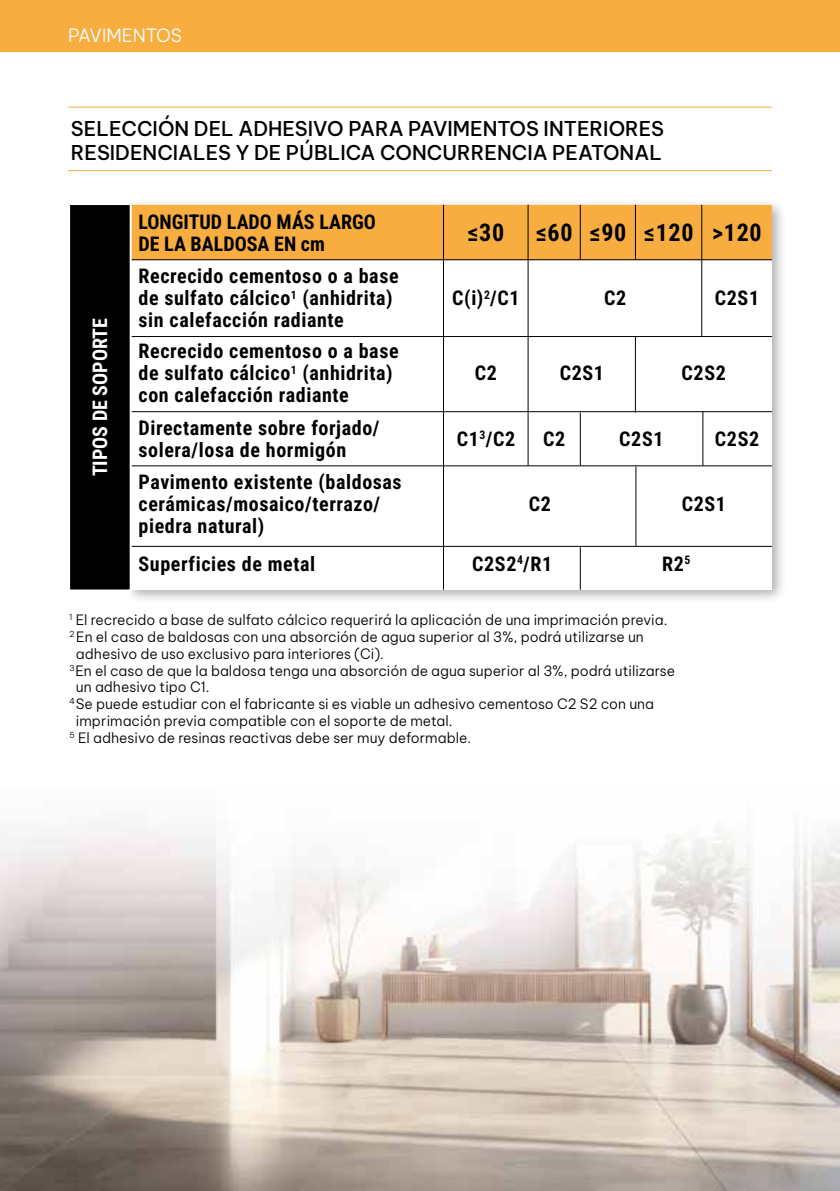
<style>
.page{position:relative;width:840px;height:1191px;background:#fff}
.page>*{position:absolute;margin:0;border:0;box-sizing:border-box;transform-origin:0 0}
.t1{font:700 24px "Roboto Condensed";letter-spacing:.03em;color:#000}
.t2{font:700 20px/22px "Roboto Condensed";letter-spacing:.03em;color:#000}
.t3{font:500 20px/24px "Be Vietnam Pro";color:#000}
.t4{font:700 20px/22px "Roboto Condensed";color:#000}
.t5{font:700 20px "Roboto Condensed";color:#fff}
.t6{font:300 18px "Be Vietnam Pro";color:#fff}
.t7{font:300 14px "Be Vietnam Pro";color:#000}
</style>
<div class="page">
<img style="left:0;top:828px;width:839px;height:363px">
<div style="left:124px;top:198px;width:662px;height:406px;background:#000;opacity:.32"></div>
<div style="left:130px;top:205px;width:641px;height:385px;background:#fff"></div>
<div style="left:132px;top:205px;width:639px;height:54px;background:#f8ad40"></div>
<hr style="left:130px;top:259px;width:641px;height:1px;background:#000">
<hr style="left:126px;top:336px;width:645px;height:1px;background:#000">
<hr style="left:129px;top:411px;width:642px;height:1px;background:#000">
<hr style="left:130px;top:465px;width:641px;height:1px;background:#000">
<hr style="left:128px;top:546px;width:643px;height:1px;background:#000">
<div style="left:69px;top:204px;width:62px;height:386px;background:#000"></div>
<div style="left:68px;top:203px;width:64px;height:388px;border:2px solid #fff"></div>
<hr style="left:443px;top:205px;width:1px;height:385px;background:#000">
<hr style="left:527px;top:205px;width:1px;height:261px;background:#000">
<hr style="left:701px;top:205px;width:1px;height:131px;background:#000">
<hr style="left:634px;top:337px;width:1px;height:75px;background:#000">
<hr style="left:579px;top:412px;width:1px;height:53px;background:#000">
<hr style="left:702px;top:412px;width:1px;height:53px;background:#000">
<hr style="left:635px;top:466px;width:1px;height:80px;background:#000">
<hr style="left:579px;top:547px;width:1px;height:43px;background:#000">
<hr style="left:579px;top:205px;width:1px;height:55px;background:#000">
<hr style="left:634px;top:205px;width:1px;height:55px;background:#000">
<hr style="left:68px;top:170px;width:703px;height:1px;background:#f8ad40">
<hr style="left:68px;top:107px;width:703px;height:1px;background:#f8ad40">
<div style="left:0;top:0;width:839px;height:51px;background:#f8ad40"></div>
<p class="t6" style="left:68px;top:21px;width:115px">PAVIMENTOS</p>
<h2 class="t3" style="left:71px;top:115px;width:594px">SELECCIÓN DEL ADHESIVO PARA PAVIMENTOS INTERIORES<br>RESIDENCIALES Y DE PÚBLICA CONCURRENCIA PEATONAL</h2>
<h2 class="t5" style="left:86px;top:476px;width:160px;rotate:-90deg">TIPOS DE SOPORTE</h2>
<h2 class="t4" style="left:138px;top:210px;width:239px">LONGITUD LADO MÁS LARGO<br>DE LA BALDOSA EN cm</h2>
<h2 class="t2" style="left:138px;top:264px;width:261px">Recrecido cementoso o a base de sulfato cálcico<sup>1</sup> (anhidrita) sin calefacción radiante</h2>
<h2 class="t2" style="left:138px;top:339px;width:261px">Recrecido cementoso o a base de sulfato cálcico<sup>1</sup> (anhidrita) con calefacción radiante</h2>
<h1 class="t1" style="left:467px;top:216px;width:38px">≤30</h1>
<h1 class="t1" style="left:535px;top:216px;width:227px">≤60 ≤90 ≤120 &gt;120</h1>
<h2 class="t2" style="left:452px;top:286px;width:69px">C(i)<sup>2</sup>/C1</h2>
<h2 class="t2" style="left:603px;top:286px;width:24px">C2</h2>
<h2 class="t2" style="left:714px;top:286px;width:46px">C2S1</h2>
<h2 class="t2" style="left:474px;top:361px;width:24px">C2</h2>
<h2 class="t2" style="left:559px;top:361px;width:46px">C2S1</h2>
<h2 class="t2" style="left:681px;top:361px;width:46px">C2S2</h2>
<h2 class="t2" style="left:138px;top:416px;width:242px">Directamente sobre forjado/ solera/losa de hormigón</h2>
<h2 class="t2" style="left:456px;top:427px;width:60px">C1<sup>3</sup>/C2</h2>
<h2 class="t2" style="left:543px;top:427px;width:24px">C2</h2>
<h2 class="t2" style="left:619px;top:427px;width:46px">C2S1</h2>
<h2 class="t2" style="left:714px;top:427px;width:46px">C2S2</h2>
<h2 class="t2" style="left:138px;top:470px;width:264px">Pavimento existente (baldosas cerámicas/mosaico/terrazo/ piedra natural)</h2>
<h2 class="t2" style="left:528px;top:492px;width:24px">C2</h2>
<h2 class="t2" style="left:681px;top:492px;width:46px">C2S1</h2>
<h2 class="t2" style="left:138px;top:552px;width:178px">Superficies de metal</h2>
<h2 class="t2" style="left:472px;top:552px;width:82px">C2S2<sup>4</sup>/R1</h2>
<h2 class="t2" style="left:661px;top:552px;width:30px">R2<sup>5</sup></h2>
<p class="t7" style="left:69px;top:608px;width:599px"><sup>1</sup> El recrecido a base de sulfato cálcico requerirá la aplicación de una imprimación previa.</p>
<p class="t7" style="left:69px;top:625px;width:575px"><sup>2</sup> En el caso de baldosas con una absorción de agua superior al 3%, podrá utilizarse un</p>
<p class="t7" style="left:76px;top:642px;width:309px">adhesivo de uso exclusivo para interiores (Ci).</p>
<p class="t7" style="left:69px;top:659px;width:606px"><sup>3</sup> En el caso de que la baldosa tenga una absorción de agua superior al 3%, podrá utilizarse</p>
<p class="t7" style="left:76px;top:676px;width:135px">un adhesivo tipo C1.</p>
<p class="t7" style="left:69px;top:692px;width:585px"><sup>4</sup> Se puede estudiar con el fabricante si es viable un adhesivo cementoso C2 S2 con una</p>
<p class="t7" style="left:76px;top:709px;width:378px">imprimación previa compatible con el soporte de metal.</p>
<p class="t7" style="left:69px;top:726px;width:403px"><sup>5</sup> El adhesivo de resinas reactivas debe ser muy deformable.</p>
</div>
